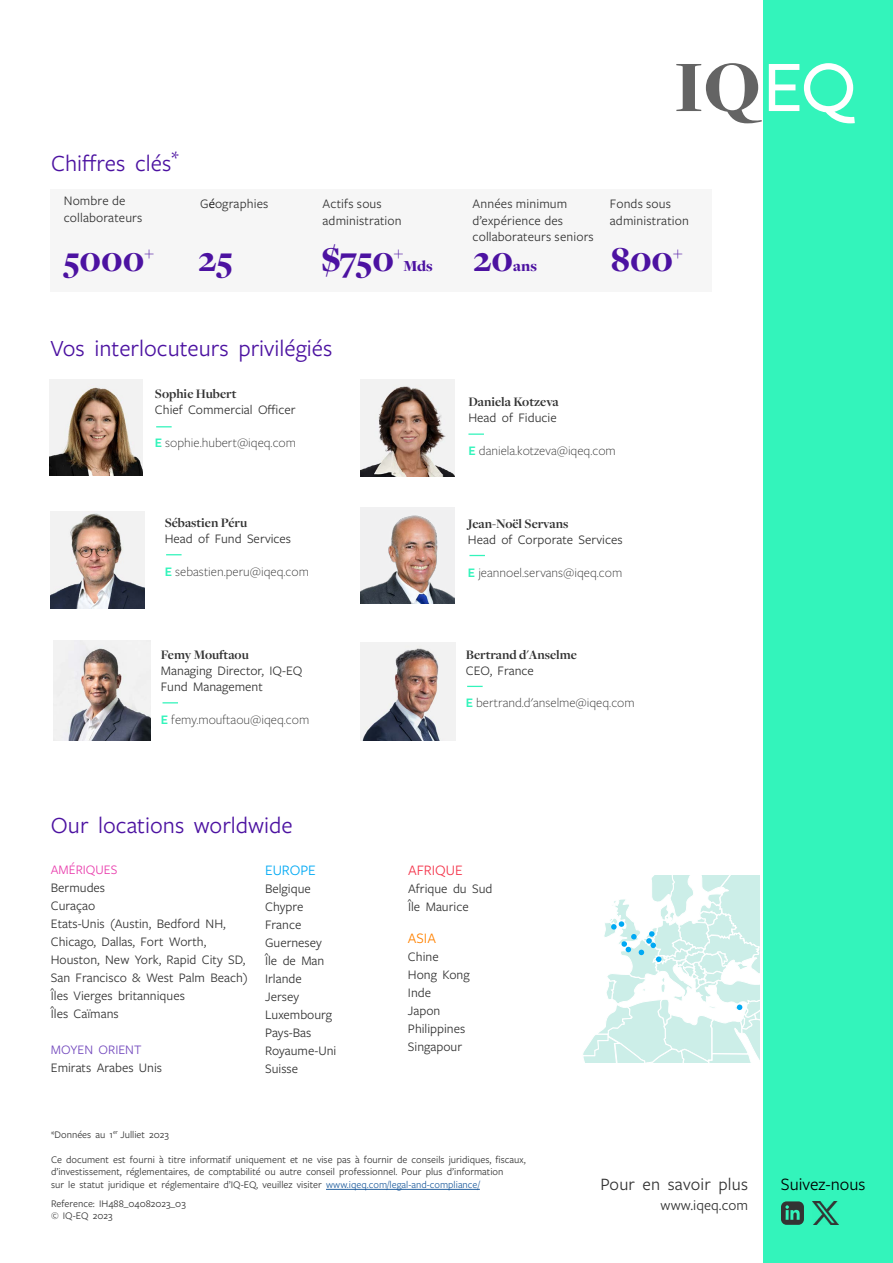
<style>
.page{position:relative;width:893px;height:1263px;background:#fff}
.page>*{position:absolute;margin:0;border:0;box-sizing:border-box;transform-origin:0 0}
.t1{font:900 36.3px "Freight Disp Pro";color:#4c12a1}
.t2{font:24px "Freight Sans Pro";color:#4c12a1}
.t3{font:18px "Freight Sans Pro";letter-spacing:.01em;color:#333}
.t4{font:18px "Freight Sans Pro";color:#000}
.t5{font:900 15.9px "Freight Disp Pro";color:#4c12a1}
.t6{font:15px "Freight Sans Pro";color:#333}
.t7{font:15px "Freight Sans Pro";color:#f4364c}
.t8{font:15px "Freight Sans Pro";color:#00a9f4}
.t9{font:15px "Freight Sans Pro";color:#ff8200}
.t10{font:13.5px/18px "Freight Sans Pro";color:#333}
.t11{font:300 13.5px "Freight Sans Pro";color:#333}
.t12{font:700 13.5px "Freight Disp Pro";color:#333}
.t13{font:13.5px "Freight Sans Pro";color:#7248bd}
.t14{font:13.5px "Freight Sans Pro";color:#e93cac}
.t15{font:10.5px/12.6px "Freight Sans Pro";color:#333}
.s1{color:#000}
.s2{font-weight:600;color:#33f4bb}
.s3{color:#215e9e}
</style>
<div class="page">
<div style="left:763px;top:0;width:130px;height:1263px;background:#33f4bb"></div>
<svg style="left:676px;top:63px;width:86px;height:60px"></svg>
<svg style="left:769px;top:63px;width:86px;height:60px"></svg>
<svg style="left:781px;top:1201px;width:23px;height:24px"></svg>
<hr style="left:326px;top:1189px;width:154px;height:1px;background:#215e9e">
<svg style="left:583px;top:876px;width:177px;height:186px"></svg>
<div style="left:360px;top:507px;width:94px;height:97px;background:#f1f1f2"></div>
<img style="left:360px;top:515px;width:94px;height:89px">
<svg style="left:469px;top:555px;width:16px;height:1px"></svg>
<img style="left:50px;top:512px;width:95px;height:96px">
<img style="left:360px;top:379px;width:94px;height:97px">
<svg style="left:468px;top:433px;width:16px;height:2px"></svg>
<img style="left:360px;top:642px;width:96px;height:98px">
<svg style="left:467px;top:686px;width:16px;height:1px"></svg>
<svg style="left:156px;top:426px;width:16px;height:1px"></svg>
<img style="left:49px;top:379px;width:94px;height:96px">
<svg style="left:163px;top:702px;width:15px;height:1px"></svg>
<img style="left:53px;top:640px;width:98px;height:101px">
<img style="left:813px;top:1201px;width:26px;height:24px">
<svg style="left:166px;top:554px;width:16px;height:1px"></svg>
<div style="left:50px;top:189px;width:661px;height:103px;background:#f6f6f6"></div>
<h2 class="t2" style="left:51px;top:147px;width:129px">Chiffres clés<sup>*</sup></h2>
<p class="t10" style="left:64px;top:192px;width:80px;line-height:16.5px">Nombre de collaborateurs</p>
<p class="t10" style="left:200px;top:194px;width:70px">G<span class="s1">é</span>ographies</p>
<p class="t10" style="left:323px;top:195px;width:81px;line-height:16.5px">Actifs sous administration</p>
<p class="t10" style="left:473px;top:195px;width:123px;line-height:16.5px">Années minimum d’expérience des collaborateurs seniors</p>
<p class="t10" style="left:610px;top:195px;width:81px;line-height:16.5px">Fonds sous administration</p>
<h1 class="t1" style="left:64px;top:235px;width:171px">5000<sup>+</sup> 25</h1>
<h1 class="t1" style="left:321px;top:235px;width:84px">$750<sup>+</sup></h1>
<h1 class="t1" style="left:611px;top:235px;width:73px">800<sup>+</sup></h1>
<p class="t5" style="left:403px;top:255px;width:31px">Mds</p>
<h1 class="t1" style="left:473px;top:235px;width:41px">20</h1>
<p class="t5" style="left:513px;top:255px;width:25px">ans</p>
<h2 class="t2" style="left:50px;top:332px;width:284px">Vos interlocuteurs privilégiés</h2>
<p class="t12" style="left:155px;top:385px;width:83px">Sophie Hubert</p>
<p class="t10" style="left:155px;top:400px;width:142px">Chief Commercial Officer</p>
<p class="t11" style="left:155px;top:433px;width:143px"><span class="s2">E</span> sophie.hubert@iqeq.com</p>
<p class="t12" style="left:165px;top:514px;width:84px">Sébastien Péru</p>
<p class="t10" style="left:165px;top:529px;width:128px">Head of Fund Services</p>
<p class="t11" style="left:165px;top:562px;width:146px"><span class="s2">E</span> sebastien.peru@iqeq.com</p>
<p class="t12" style="left:161px;top:646px;width:89px">Femy Mouftaou</p>
<p class="t10" style="left:161px;top:662px;width:143px;line-height:16.2px">Managing Director, IQ-EQ<br>Fund Management</p>
<p class="t11" style="left:161px;top:710px;width:150px"><span class="s2">E</span> femy.mouftaou@iqeq.com</p>
<p class="t12" style="left:468px;top:393px;width:92px">Daniela Kotzeva</p>
<p class="t10" style="left:468px;top:408px;width:90px">Head of Fiducie</p>
<p class="t11" style="left:468px;top:441px;width:149px"><span class="s2">E</span> daniela.kotzeva@iqeq.com</p>
<p class="t12" style="left:468px;top:515px;width:102px">Jean-Noël Servans</p>
<p class="t10" style="left:468px;top:530px;width:156px">Head of Corporate Services</p>
<p class="t11" style="left:468px;top:563px;width:156px"><span class="s2">E</span> jeannoel.servans@iqeq.com</p>
<p class="t12" style="left:466px;top:646px;width:113px">Bertrand d'Anselme</p>
<p class="t10" style="left:466px;top:661px;width:70px">CEO, France</p>
<p class="t11" style="left:466px;top:693px;width:170px"><span class="s2">E</span> bertrand.d'anselme@iqeq.com</p>
<h2 class="t2" style="left:51px;top:809px;width:243px">Our locations worldwide</h2>
<p class="t14" style="left:51px;top:860px;width:68px">AMÉRIQUES</p>
<p class="t10" style="left:51px;top:878px;width:198px">Bermudes<br>Curaçao<br>Etats-Unis (Austin, Bedford NH,<br>Chicago, Dallas, Fort Worth,<br>Houston, New York, Rapid City SD,<br>San Francisco &amp; West Palm Beach)<br>Îles Vierges britanniques<br>Îles Caïmans</p>
<p class="t8" style="left:265px;top:860px;width:52px">EUROPE</p>
<p class="t10" style="left:265px;top:879px;width:73px">Belgique<br>Chypre<br>France<br>Guernesey<br>Île de Man<br>Irlande<br>Jersey<br>Luxembourg<br>Pays-Bas<br>Royaume-Uni<br>Suisse</p>
<p class="t7" style="left:408px;top:860px;width:56px">AFRIQUE</p>
<p class="t10" style="left:408px;top:879px;width:86px">Afrique du Sud<br>Île Maurice</p>
<p class="t9" style="left:408px;top:928px;width:30px">ASIA</p>
<p class="t10" style="left:408px;top:947px;width:63px">Chine<br>Hong Kong<br>Inde<br>Japon<br>Philippines</p>
<p class="t13" style="left:51px;top:1041px;width:92px">MOYEN ORIENT</p>
<p class="t10" style="left:408px;top:1037px;width:56px">Singapour</p>
<p class="t10" style="left:51px;top:1058px;width:113px">Emirats Arabes Unis</p>
<p class="t15" style="left:51px;top:1127px;width:119px">*Données au 1<sup>er</sup> Julliet 2023</p>
<p class="t15" style="left:51px;top:1152px;width:476px">Ce document est fourni à titre informatif uniquement et ne vise pas à fournir de conseils juridiques, fiscaux, d’investissement, réglementaires, de comptabilité ou autre conseil professionnel. Pour plus d’information<br>sur le statut juridique et réglementaire d’IQ-EQ, veuillez visiter <span class="s3">www.iqeq.com/legal-and-compliance/</span></p>
<p class="t15" style="left:51px;top:1196px;width:136px">Reference: IH488_04082023_03 © IQ-EQ 2023</p>
<h3 class="t3" style="left:600px;top:1172px;width:149px">Pour en savoir plus</h3>
<h3 class="t4" style="left:781px;top:1172px;width:86px">Suivez-nous</h3>
<p class="t6" style="left:660px;top:1195px;width:89px">www.iqeq.com</p>
</div>
